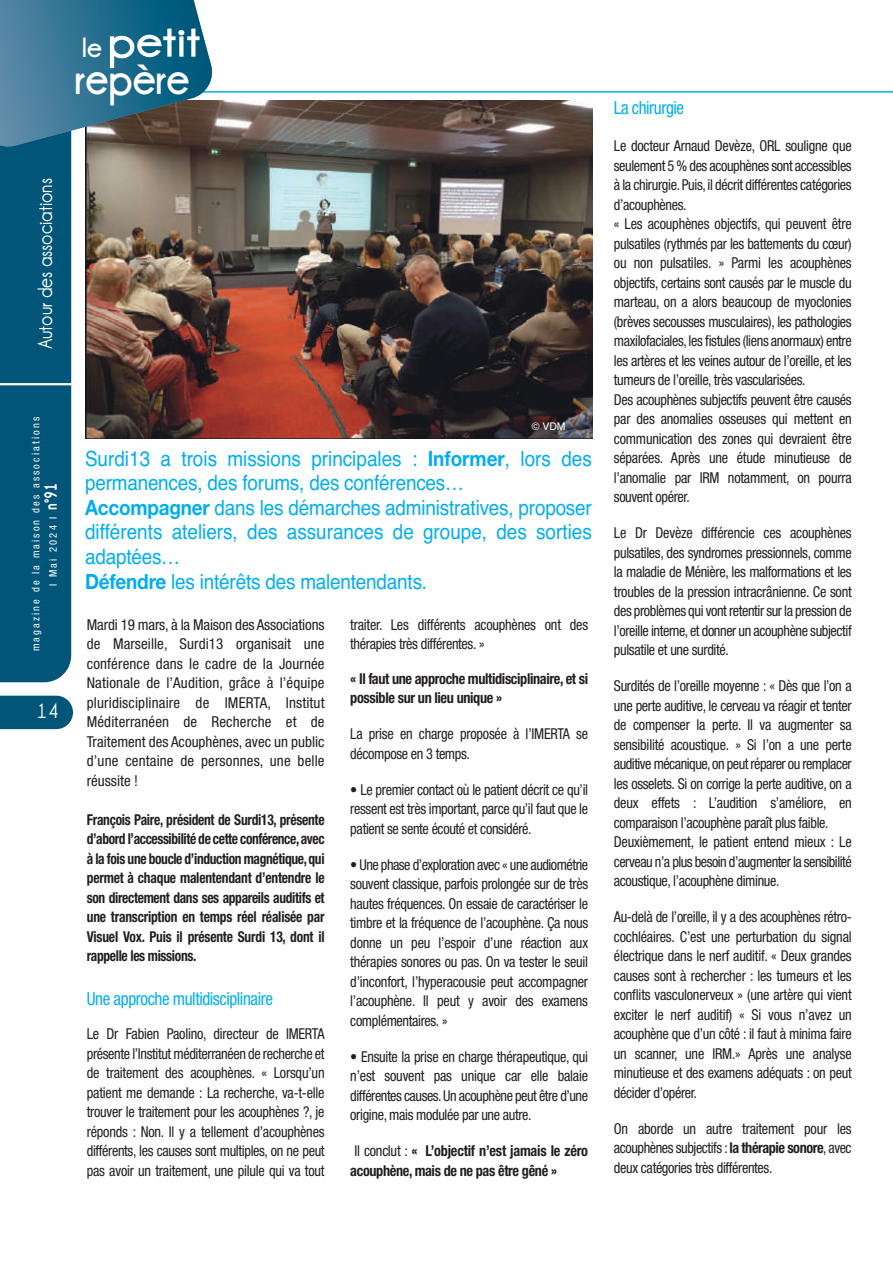
<style>
.page{position:relative;width:893px;height:1263px;background:#fff}
.page>*{position:absolute;margin:0;border:0;box-sizing:border-box;transform-origin:0 0}
.t1{font:46.5px/37.5px "Champagne&Limousines Thick";color:#fff;scale:1.1 1}
.t2{font:21px/24.6px "Helvetica";letter-spacing:-.01em;color:#00aeef;scale:.9 1}
.t3{font:700 21px "Champagne&Limousines";color:#fff;scale:.9 1}
.t4{font:700 21px "Champagne&Limousines";color:#fff}
.t5{font:condensed 18px "Helvetica Neue LT Std";letter-spacing:-.025em;color:#00aeef;scale:.95 1}
.t6{font:condensed 15px/19.5px "Helvetica Neue LT Std";letter-spacing:-.025em;color:#231f20;text-align:justify;scale:.95 1}
.t7{font:700 condensed 15px/19.5px "Helvetica Neue LT Std";letter-spacing:-.025em;color:#231f20;text-align:justify;scale:.9 1}
.t8{font:condensed 15px/19.5px "Helvetica Neue LT Std";letter-spacing:-.025em;color:#231f20;text-align:justify}
.t9{font:700 condensed 15px/19.5px "Helvetica Neue LT Std";letter-spacing:-.025em;color:#231f20;scale:.95 1}
.t10{font:condensed 10.5px/17.4px "Helvetica Neue LT Std";letter-spacing:.2em;color:#fff;text-align:center}
.t11{font:10.5px "Helvetica";color:#fff}
.s1{font-size:28.5px}
.s2{font-family:"Champagne&Limousines Thick";font-weight:700;font-stretch:normal;font-size:18px}
.s3{font-family:"Helvetica Neue LT Std";font-weight:700}
.s4{font-weight:400}
.s5{font-weight:700}
</style>
<div class="page">
<hr style="left:73px;top:91px;width:820px;height:2px;background:#00aeef">
<img style="left:85px;top:101px;width:508px;height:337px">
<div style="left:0;top:149px;width:71px;height:533px;background:#005578"></div>
<div style="left:0;top:696px;width:73px;height:33px;background:#005578"></div>
<svg style="left:0;top:0;width:215px;height:149px;background:#3b7088"></svg>
<hr style="left:0;top:383px;width:72px;height:2px;background:#fff">
<h1 class="t1" style="left:75px;top:22px;width:116px"><span class="s1">le</span> petit repère</h1>
<h2 class="t3" style="left:33px;top:349px;width:192px;rotate:-90deg">Autour des associations</h2>
<p class="t10" style="left:28px;top:651px;width:236px;rotate:-90deg">magazine de la maison des associations<br>I Mai 2024 I <span class="s2">n°91</span></p>
<p class="t11" style="left:532px;top:420px;width:35px">© VDM</p>
<p class="t2" style="left:85px;top:446px;width:565px">Surdi13 a trois missions principales : <span class="s3">Informer</span>, lors des permanences, des forums, des conférences… <span class="s3">Accompagner</span> dans les démarches administratives, proposer différents ateliers, des assurances de groupe, des sorties adaptées…<br><span class="s3">Défendre</span> les intérêts des malentendants.</p>
<p class="t8" style="left:87px;top:616px;width:239px">Mardi 19 mars, à la Maison des Associations de Marseille, Surdi13 organisait une conférence dans le cadre de la Journée Nationale de l’Audition, grâce à l’équipe pluridisciplinaire de IMERTA, Institut Méditerranéen de Recherche et de Traitement des Acouphènes, avec un public d’une centaine de personnes, une belle réussite !</p>
<p class="t7" style="left:87px;top:811px;width:266px">François Paire, président de surdi13, présente d’abord l’accessibilité de cette conférence,avec à la fois une boucle d’induction magnétique,qui permet à chaque malentendant d’entendre le son directement dans ses appareils auditifs et une transcription en temps réel réalisée par Visuel Vox. Puis il présente surdi 13, dont il rappelle les missions.</p>
<p class="t5" style="left:87px;top:992px;width:197px">Une approche multidisciplinaire</p>
<p class="t6" style="left:87px;top:1026px;width:252px">Le Dr Fabien Paolino, directeur de IMERTA présente l’Institut méditerranéen de recherche et de traitement des acouphènes. « Lorsqu’un patient me demande : La recherche, va-t-elle trouver le traitement pour les acouphènes ?, je réponds : Non. Il y a tellement d’acouphènes différents, les causes sont multiples, on ne peut pas avoir un traitement, une pilule qui va tout</p>
<p class="t6" style="left:350px;top:616px;width:252px">traiter. Les différents acouphènes ont des thérapies très différentes. »</p>
<p class="t9" style="left:350px;top:670px;width:252px">« il faut une approche multidisciplinaire, et si possible sur un lieu unique »</p>
<p class="t6" style="left:350px;top:726px;width:252px">La prise en charge proposée à l’IMERTA se décompose en 3 temps.</p>
<p class="t6" style="left:350px;top:781px;width:252px">• Le premier contact où le patient décrit ce qu’il ressent est très important, parce qu’il faut que le patient se sente écouté et considéré.</p>
<p class="t6" style="left:350px;top:856px;width:252px">• Une phase d’exploration avec « une audiométrie souvent classique, parfois prolongée sur de très hautes fréquences. On essaie de caractériser le timbre et la fréquence de l’acouphène. Ça nous donne un peu l’espoir d’une réaction aux thérapies sonores ou pas. On va tester le seuil d’inconfort, l’hyperacousie peut accompagner l’acouphène. Il peut y avoir des examens complémentaires. »</p>
<p class="t6" style="left:350px;top:1048px;width:252px">• Ensuite la prise en charge thérapeutique, qui n’est souvent pas unique car elle balaie différentes causes.Un acouphène peut être d’une origine, mais modulée par une autre.</p>
<p class="t9" style="left:350px;top:1143px;width:252px"><span class="s4">Il conclut :</span> « L’objectif n’est jamais le zéro acouphène, mais de ne pas être gêné »</p>
<h2 class="t4" style="left:37px;top:698px;width:24px">14</h2>
<p class="t5" style="left:614px;top:101px;width:76px">La chirurgie</p>
<p class="t6" style="left:614px;top:137px;width:252px;text-align:left">Le docteur Arnaud Devèze, ORL souligne que seulement 5 % des acouphènes sont accessibles à la chirurgie.Puis,il décrit différentes catégories d’acouphènes.<br>« Les acouphènes objectifs, qui peuvent être pulsatiles (rythmés par les battements du cœur) ou non pulsatiles. » Parmi les acouphènes objectifs, certains sont causés par le muscle du marteau, on a alors beaucoup de myoclonies (brèves secousses musculaires), les pathologies maxilofaciales,les fistules (liens anormaux) entre les artères et les veines autour de l’oreille, et les tumeurs de l’oreille, très vascularisées.<br>Des acouphènes subjectifs peuvent être causés par des anomalies osseuses qui mettent en communication des zones qui devraient être séparées. Après une étude minutieuse de l’anomalie par IRM notamment, on pourra souvent opérer.</p>
<p class="t6" style="left:614px;top:524px;width:252px">Le Dr Devèze différencie ces acouphènes pulsatiles, des syndromes pressionnels, comme la maladie de Ménière, les malformations et les troubles de la pression intracrânienne. Ce sont des problèmes qui vont retentir sur la pression de l’oreille interne, et donner un acouphène subjectif pulsatile et une surdité.</p>
<p class="t6" style="left:614px;top:677px;width:252px;text-align:left">Surdités de l’oreille moyenne : « Dès que l’on a une perte auditive, le cerveau va réagir et tenter de compenser la perte. Il va augmenter sa sensibilité acoustique. » Si l’on a une perte auditive mécanique,on peut réparer ou remplacer les osselets. Si on corrige la perte auditive, on a deux effets : L’audition s’améliore, en comparaison l’acouphène paraît plus faible.<br>Deuxièmement, le patient entend mieux : Le cerveau n’a plus besoin d’augmenter la sensibilité acoustique, l’acouphène diminue.</p>
<p class="t6" style="left:614px;top:908px;width:252px">Au-delà de l’oreille, il y a des acouphènes rétro&shy;cochléaires. C’est une perturbation du signal électrique dans le nerf auditif. « Deux grandes causes sont à rechercher : les tumeurs et les conflits vasculonerveux » (une artère qui vient exciter le nerf auditif) « Si vous n’avez un acouphène que d’un côté : il faut à minima faire un scanner, une IRM.» Après une analyse minutieuse et des examens adéquats : on peut décider d’opérer.</p>
<p class="t6" style="left:614px;top:1120px;width:252px">On aborde un autre traitement pour les acouphènes subjectifs :<span class="s5">la thérapie sonore</span>, avec deux catégories très différentes.</p>
</div>
